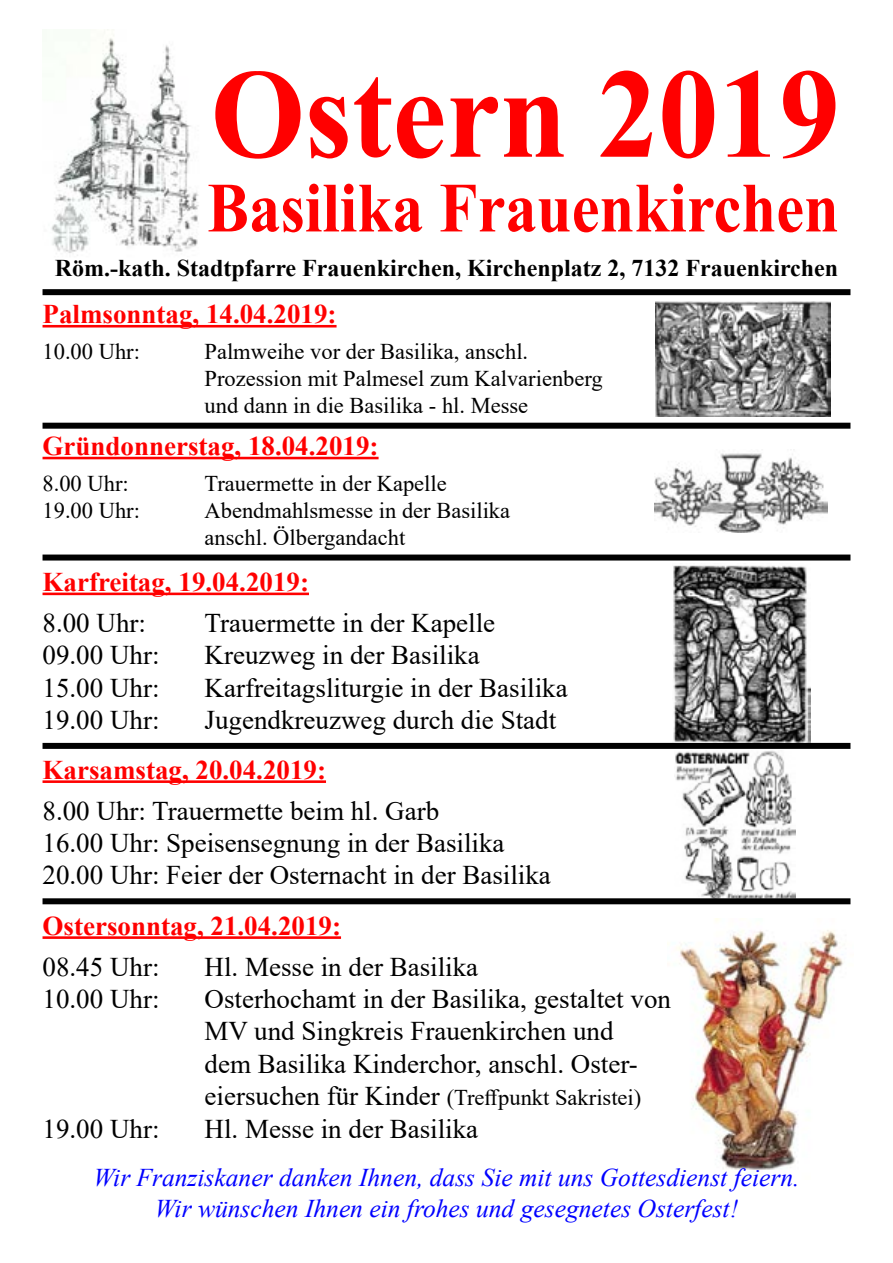
<style>
.page{position:relative;width:893px;height:1263px;background:#fff}
.page>*{position:absolute;margin:0;border:0;box-sizing:border-box;transform-origin:0 0}
.t1{font:700 127.5px "Times New Roman";color:#f00;scale:.95 1}
.t2{font:700 70.5px "Times New Roman";color:#f00;scale:.89 1}
.t3{font:27px/32.4px "Times New Roman";color:#000}
.t4{font:700 27px "Times New Roman";color:#f00}
.t5{font:italic 25.5px/30.6px "Times New Roman";color:#00f;text-align:center}
.t6{font:700 24px "Times New Roman";color:#000}
.t7{font:22.5px/27px "Times New Roman";color:#000}
.s1{font-size:27px}
</style>
<div class="page">
<img style="left:667px;top:918px;width:176px;height:252px">
<img style="left:51px;top:31px;width:148px;height:225px">
<div style="left:43px;top:289px;width:807px;height:6px;background:#000"></div>
<hr style="left:43px;top:325px;width:294px;height:2px;background:#f00">
<hr style="left:43px;top:457px;width:336px;height:2px;background:#f00">
<hr style="left:43px;top:593px;width:266px;height:2px;background:#f00">
<hr style="left:43px;top:936px;width:298px;height:3px;background:#f00">
<img style="left:656px;top:301px;width:175px;height:116px">
<img style="left:655px;top:453px;width:172px;height:79px">
<img style="left:673px;top:565px;width:137px;height:177px">
<hr style="left:43px;top:780px;width:283px;height:3px;background:#f00">
<img style="left:675px;top:750px;width:121px;height:148px">
<div style="left:43px;top:423px;width:807px;height:6px;background:#000"></div>
<div style="left:43px;top:554px;width:807px;height:6px;background:#000"></div>
<div style="left:43px;top:743px;width:807px;height:6px;background:#000"></div>
<div style="left:43px;top:898px;width:807px;height:6px;background:#000"></div>
<h1 class="t1" style="left:211px;top:22px;width:664px">Ostern 2019</h1>
<h2 class="t2" style="left:207px;top:157px;width:711px">Basilika Frauenkirchen</h2>
<p class="t6" style="left:55px;top:251px;width:785px">Röm.-kath. Stadtpfarre Frauenkirchen, Kirchenplatz 2, 7132 Frauenkirchen</p>
<p class="t4" style="left:43px;top:295px;width:296px">Palmsonntag, 14.04.2019:</p>
<p class="t7" style="left:43px;top:337px;width:99px">10.00 Uhr:</p>
<p class="t7" style="left:205px;top:337px;width:400px">Palmweihe vor der Basilika, anschl.<br>Prozession mit Palmesel zum Kalvarienberg und dann in die Basilika - hl. Messe</p>
<p class="t4" style="left:43px;top:427px;width:338px">Gründonnerstag, 18.04.2019:</p>
<p class="t7" style="left:43px;top:469px;width:88px">8.00 Uhr:</p>
<p class="t7" style="left:205px;top:469px;width:244px">Trauermette in der Kapelle</p>
<p class="t7" style="left:43px;top:496px;width:99px">19.00 Uhr:</p>
<p class="t7" style="left:205px;top:496px;width:307px">Abendmahlsmesse in der Basilika anschl. Ölbergandacht</p>
<p class="t4" style="left:43px;top:562px;width:268px">Karfreitag, 19.04.2019:</p>
<p class="t3" style="left:43px;top:606px;width:105px">8.00 Uhr:</p>
<p class="t3" style="left:205px;top:606px;width:292px">Trauermette in der Kapelle</p>
<p class="t3" style="left:43px;top:638px;width:118px">09.00 Uhr:</p>
<p class="t3" style="left:205px;top:638px;width:277px">Kreuzweg in der Basilika</p>
<p class="t3" style="left:43px;top:670px;width:118px">15.00 Uhr:</p>
<p class="t3" style="left:205px;top:670px;width:365px">Karfreitagsliturgie in der Basilika</p>
<p class="t3" style="left:43px;top:703px;width:118px">19.00 Uhr:</p>
<p class="t3" style="left:205px;top:703px;width:353px">Jugendkreuzweg durch die Stadt</p>
<p class="t4" style="left:43px;top:750px;width:285px">Karsamstag, 20.04.2019:</p>
<p class="t3" style="left:43px;top:793px;width:510px">8.00 Uhr: Trauermette beim hl. Garb<br>16.00 Uhr: Speisensegnung in der Basilika<br>20.00 Uhr: Feier der Osternacht in der Basilika</p>
<p class="t4" style="left:43px;top:906px;width:300px">Ostersonntag, 21.04.2019:</p>
<p class="t3" style="left:43px;top:949px;width:118px">08.45 Uhr:</p>
<p class="t3" style="left:205px;top:949px;width:275px">Hl. Messe in der Basilika</p>
<p class="t3" style="left:43px;top:982px;width:118px">10.00 Uhr:</p>
<p class="t3" style="left:205px;top:982px;width:468px">Osterhochamt in der Basilika, gestaltet von<br>MV und Singkreis Frauenkirchen und<br>dem Basilika Kinderchor, anschl. Oster-</p>
<p class="t7" style="left:205px;top:1083px;width:438px"><span class="s1">eiersuchen für Kinder</span> (Treffpunkt Sakristei)</p>
<p class="t3" style="left:43px;top:1111px;width:118px">19.00 Uhr:</p>
<p class="t3" style="left:205px;top:1111px;width:275px">Hl. Messe in der Basilika</p>
<p class="t5" style="left:93px;top:1161px;width:708px">Wir Franziskaner danken Ihnen, dass Sie mit uns Gottesdienst feiern.<br>Wir wünschen Ihnen ein frohes und gesegnetes Osterfest!</p>
</div>
